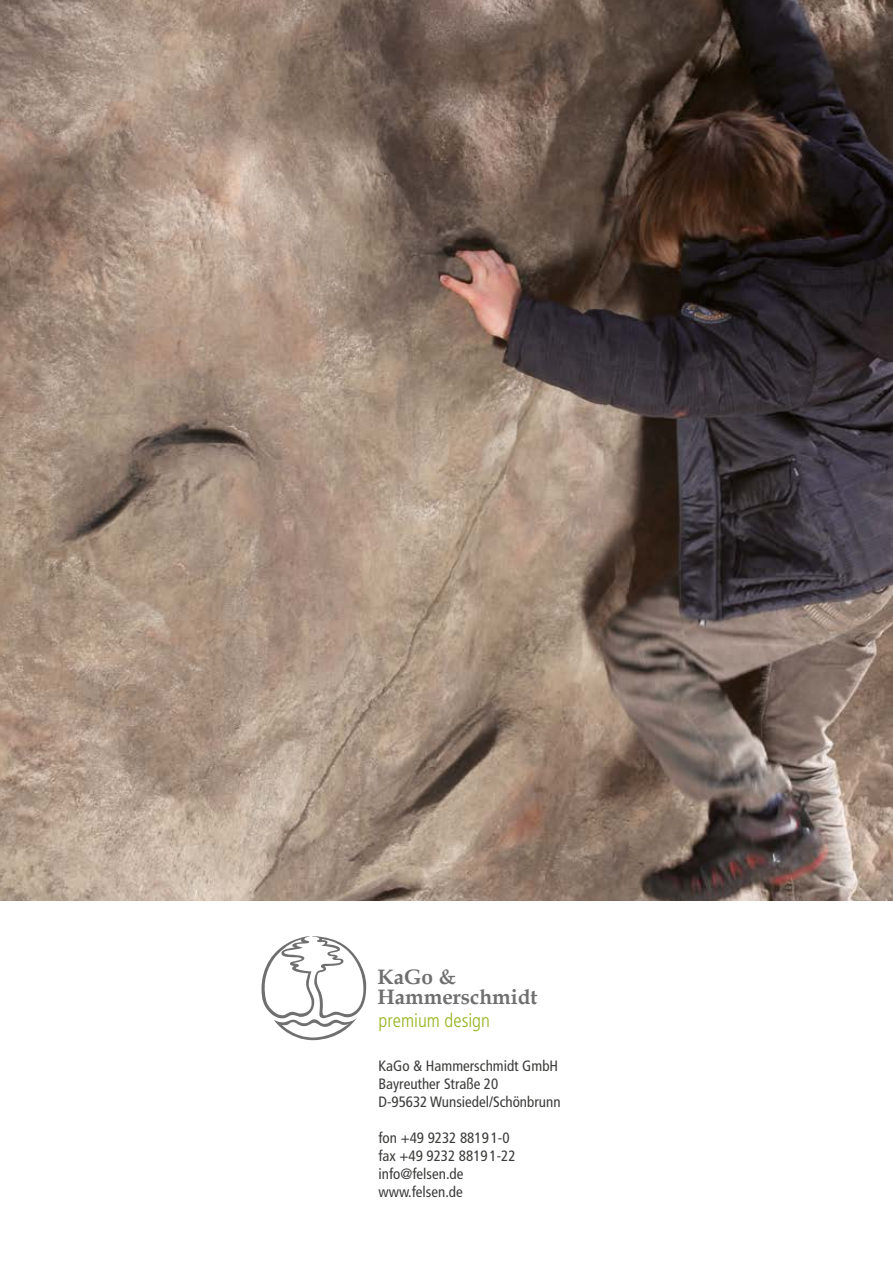
<style>
.page{position:relative;width:893px;height:1263px;background:#fff}
.page>*{position:absolute;margin:0;border:0;box-sizing:border-box;transform-origin:0 0}
.t1{font:700 20.85px/19.8px "Book Antiqua";color:#706f6f}
.t2{font:300 condensed 19.2px "Frutiger LT Std";color:#96b522}
.t3{font:condensed 15px/18px "Frutiger LT Std";color:#3c3c3b}
</style>
<div class="page">
<img style="left:0;top:0;width:893px;height:900px">
<svg style="left:261px;top:936px;width:105px;height:104px"></svg>
<h1 class="t1" style="left:377px;top:967px;width:162px">KaGo &amp;<br>Hammerschmidt</h1>
<p class="t2" style="left:379px;top:1009px;width:113px">premium design</p>
<p class="t3" style="left:378px;top:1056px;width:184px">KaGo &amp; Hammerschmidt GmbH<br>Bayreuther Straße 20<br>D-95632 Wunsiedel/Schönbrunn</p>
<p class="t3" style="left:378px;top:1128px;width:139px">fon +49 9232 8819 1-0 fax +49 9232 8819 1-22 info@felsen.de www.felsen.de</p>
</div>
